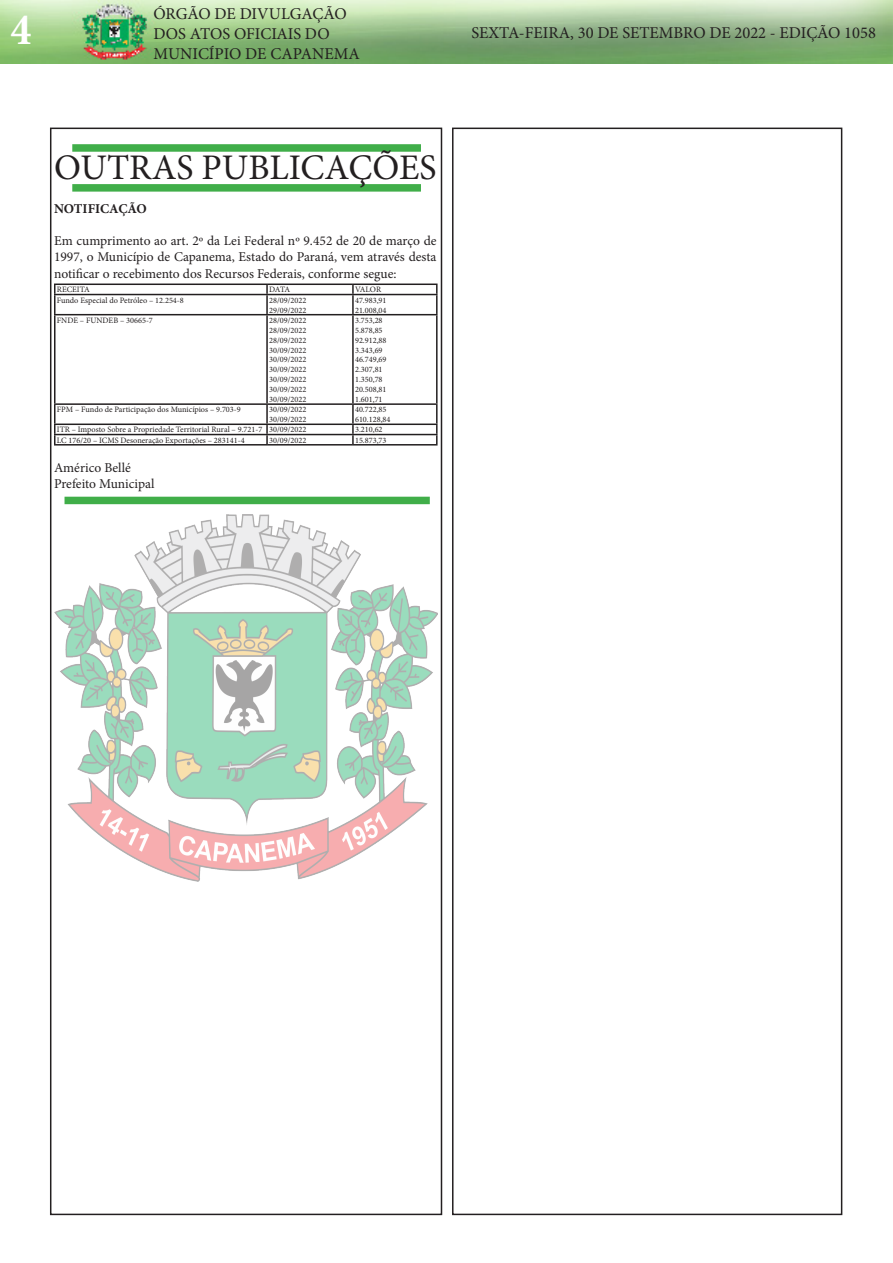
<style>
.page{position:relative;width:893px;height:1263px;background:#fff}
.page>*{position:absolute;margin:0;border:0;box-sizing:border-box;transform-origin:0 0}
.t1{font:700 condensed 45px "Minion Pro";color:#fff}
.t2{font:36px "Minion Pro";color:#231f20}
.t3{font:16.5px/19.8px "Minion Pro";color:#231f20}
.t4{font:13.5px/16.2px "Minion Pro";color:#231f20;text-align:justify}
.t5{font:700 13.5px "Minion Pro";letter-spacing:-.005em;color:#231f20}
.t6{font:8.25px "Minion Pro";color:#231f20}
</style>
<div class="page">
<div style="left:50px;top:128px;width:392px;height:1087px;border:2px solid #231f20"></div>
<img style="left:0;top:0;width:893px;height:64px">
<div style="left:452px;top:128px;width:390px;height:1087px;border:2px solid #231f20"></div>
<hr style="left:54px;top:283px;width:213px;height:2px;background:#231f20">
<hr style="left:267px;top:283px;width:86px;height:2px;background:#231f20">
<hr style="left:353px;top:283px;width:85px;height:2px;background:#231f20">
<hr style="left:54px;top:294px;width:213px;height:1px;background:#231f20">
<svg style="left:54px;top:285px;width:2px;height:29px"></svg>
<hr style="left:267px;top:294px;width:86px;height:1px;background:#231f20">
<svg style="left:266px;top:285px;width:2px;height:29px"></svg>
<hr style="left:353px;top:294px;width:85px;height:1px;background:#231f20">
<svg style="left:352px;top:285px;width:2px;height:29px"></svg>
<svg style="left:436px;top:285px;width:2px;height:29px"></svg>
<hr style="left:54px;top:314px;width:213px;height:1px;background:#231f20">
<hr style="left:54px;top:315px;width:2px;height:88px;background:#231f20">
<hr style="left:267px;top:314px;width:86px;height:1px;background:#231f20">
<hr style="left:266px;top:315px;width:2px;height:88px;background:#231f20">
<hr style="left:353px;top:314px;width:85px;height:1px;background:#231f20">
<hr style="left:352px;top:315px;width:2px;height:88px;background:#231f20">
<hr style="left:436px;top:315px;width:2px;height:88px;background:#231f20">
<hr style="left:54px;top:403px;width:213px;height:2px;background:#231f20">
<hr style="left:267px;top:403px;width:86px;height:2px;background:#231f20">
<hr style="left:353px;top:403px;width:85px;height:2px;background:#231f20">
<hr style="left:54px;top:423px;width:213px;height:2px;background:#231f20">
<hr style="left:267px;top:423px;width:86px;height:2px;background:#231f20">
<hr style="left:353px;top:423px;width:85px;height:2px;background:#231f20">
<hr style="left:54px;top:434px;width:213px;height:1px;background:#231f20">
<svg style="left:54px;top:405px;width:2px;height:39px"></svg>
<hr style="left:267px;top:434px;width:86px;height:1px;background:#231f20">
<svg style="left:266px;top:405px;width:2px;height:39px"></svg>
<hr style="left:353px;top:434px;width:85px;height:1px;background:#231f20">
<svg style="left:352px;top:405px;width:2px;height:39px"></svg>
<svg style="left:436px;top:405px;width:2px;height:39px"></svg>
<hr style="left:54px;top:444px;width:213px;height:1px;background:#231f20">
<hr style="left:267px;top:444px;width:86px;height:1px;background:#231f20">
<hr style="left:353px;top:444px;width:85px;height:1px;background:#231f20">
<div style="left:65px;top:497px;width:365px;height:7px;background:#40ae49"></div>
<img style="left:54px;top:514px;width:384px;height:367px">
<div style="left:72px;top:144px;width:349px;height:8px;background:#40ae49"></div>
<div style="left:72px;top:184px;width:349px;height:8px;background:#40ae49"></div>
<h1 class="t1" style="left:11px;top:-1px;width:22px">4</h1>
<h3 class="t3" style="left:153px;top:4px;width:208px">ÓRGÃO DE DIVULGAÇÃO<br>DOS ATOS OFICIAIS DO<br>MUNICÍPIO DE CAPANEMA</h3>
<h3 class="t3" style="left:471px;top:23px;width:406px">SEXTA-FEIRA, 30 DE SETEMBRO DE 2022 - EDIÇÃO 1058</h3>
<p class="t2" style="left:54px;top:144px;width:384px">OUTRAS PUBLICAÇÕES</p>
<p class="t5" style="left:54px;top:199px;width:94px">NOTIFICAÇÃO</p>
<p class="t4" style="left:54px;top:233px;width:384px">Em cumprimento ao art. 2º da Lei Federal nº 9.452 de 20 de março de 1997, o Município de Capanema, Estado do Paraná, vem através desta notificar o recebimento dos Recursos Federais, conforme segue:</p>
<p class="t6" style="left:57px;top:284px;width:34px">RECEITA</p>
<p class="t6" style="left:269px;top:284px;width:23px">DATA</p>
<p class="t6" style="left:355px;top:284px;width:28px">VALOR</p>
<p class="t6" style="left:57px;top:294px;width:128px">Fundo Especial do Petróleo – 12.254-8</p>
<p class="t6" style="left:269px;top:294px;width:39px">28/09/2022</p>
<p class="t6" style="left:269px;top:304px;width:39px">29/09/2022</p>
<p class="t6" style="left:355px;top:294px;width:33px">47.983,91</p>
<p class="t6" style="left:355px;top:304px;width:33px">21.008,04</p>
<p class="t6" style="left:57px;top:315px;width:98px">FNDE – FUNDEB – 30665-7</p>
<p class="t6" style="left:269px;top:315px;width:39px">28/09/2022</p>
<p class="t6" style="left:269px;top:325px;width:39px">28/09/2022</p>
<p class="t6" style="left:269px;top:334px;width:39px">28/09/2022</p>
<p class="t6" style="left:269px;top:344px;width:39px">30/09/2022</p>
<p class="t6" style="left:269px;top:354px;width:39px">30/09/2022</p>
<p class="t6" style="left:269px;top:364px;width:39px">30/09/2022</p>
<p class="t6" style="left:269px;top:374px;width:39px">30/09/2022</p>
<p class="t6" style="left:269px;top:384px;width:39px">30/09/2022</p>
<p class="t6" style="left:269px;top:394px;width:39px">30/09/2022</p>
<p class="t6" style="left:57px;top:404px;width:185px">FPM – Fundo de Participação dos Municípios – 9.703-9</p>
<p class="t6" style="left:269px;top:404px;width:39px">30/09/2022</p>
<p class="t6" style="left:269px;top:414px;width:39px">30/09/2022</p>
<p class="t6" style="left:355px;top:315px;width:29px">3.753,28</p>
<p class="t6" style="left:355px;top:325px;width:29px">5.878,85</p>
<p class="t6" style="left:355px;top:334px;width:33px">92.912,88</p>
<p class="t6" style="left:355px;top:344px;width:29px">3.343,69</p>
<p class="t6" style="left:355px;top:354px;width:33px">46.749,69</p>
<p class="t6" style="left:355px;top:364px;width:29px">2.307,81</p>
<p class="t6" style="left:355px;top:374px;width:29px">1.350,78</p>
<p class="t6" style="left:355px;top:384px;width:33px">20.508,81</p>
<p class="t6" style="left:355px;top:394px;width:29px">1.601,71</p>
<p class="t6" style="left:355px;top:404px;width:33px">40.722,85</p>
<p class="t6" style="left:355px;top:414px;width:37px">610.128,84</p>
<p class="t6" style="left:57px;top:424px;width:207px">ITR – Imposto Sobre a Propriedade Territorial Rural – 9.721-7</p>
<p class="t6" style="left:269px;top:424px;width:39px">30/09/2022</p>
<p class="t6" style="left:355px;top:424px;width:29px">3.210,62</p>
<p class="t6" style="left:57px;top:434px;width:189px">LC 176/20 – ICMS Desoneração Exportações – 283141-4</p>
<p class="t6" style="left:269px;top:434px;width:39px">30/09/2022</p>
<p class="t6" style="left:355px;top:434px;width:33px">15.873,73</p>
<p class="t4" style="left:54px;top:460px;width:78px">Américo Bellé</p>
<p class="t4" style="left:54px;top:476px;width:102px">Prefeito Municipal</p>
</div>
